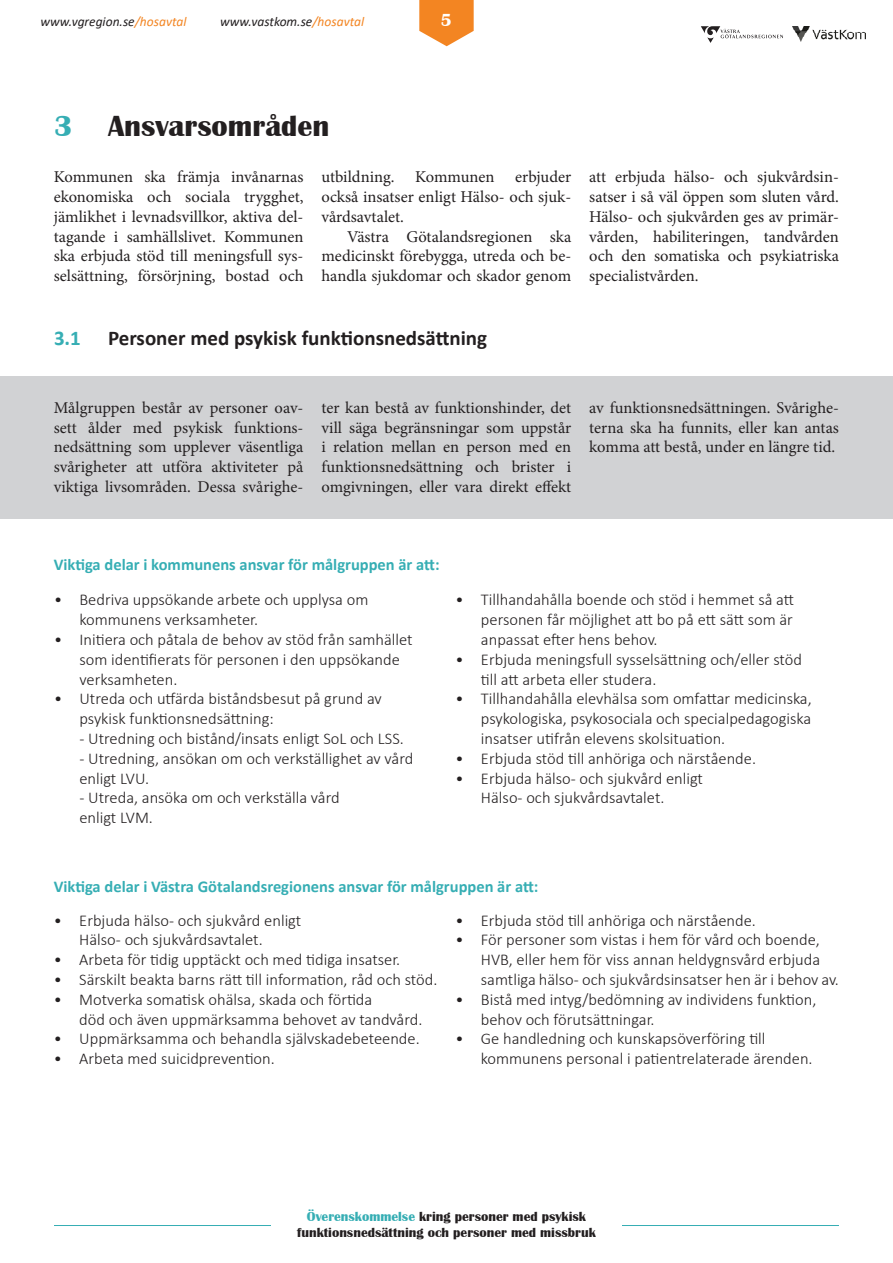
<style>
.page{position:relative;width:893px;height:1263px;background:#fff}
.page>*{position:absolute;margin:0;border:0;box-sizing:border-box;transform-origin:0 0}
.t1{font:700 30px "Britannic";color:#231f20}
.t2{font:700 21px "Calibri";color:#231f20}
.t3{font:700 21px "Calibri";color:#36aeb4}
.t4{font:700 18px "Britannic";color:#fff}
.t5{font:300 16.5px "Calibri";color:#231f20}
.t6{font:16.5px/19.8px "Minion Pro";color:#231f20;text-align:justify}
.t7{font:700 16.5px "Calibri";color:#36aeb4}
.t8{font:700 13.5px/16.2px "Britannic";color:#231f20;text-align:center}
.t9{font:italic 13.5px "Calibri";color:#231f20}
.s1{color:#f38522}
.s2{color:#36aeb4}
</style>
<div class="page">
<img style="left:793px;top:26px;width:72px;height:15px">
<svg style="left:701px;top:26px;width:82px;height:17px"></svg>
<svg style="left:419px;top:0;width:55px;height:46px"></svg>
<hr style="left:54px;top:1225px;width:785px;height:1px;background:#36aeb4">
<div style="left:271px;top:1212px;width:351px;height:34px;background:#fff"></div>
<div style="left:1px;top:376px;width:892px;height:143px;background:#d1d2d4"></div>
<p class="t9" style="left:40px;top:12px;width:148px">www.vgregion.se<span class="s1">/hosavtal</span></p>
<p class="t9" style="left:220px;top:12px;width:146px">www.vastkom.se<span class="s1">/hosavtal</span></p>
<p class="t4" style="left:441px;top:10px;width:13px">5</p>
<p class="t1" style="left:54px;top:109px;width:277px"><span class="s2">3</span> Ansvarsområden</p>
<p class="t6" style="left:54px;top:167px;width:251px">Kommunen ska främja invånarnas ekonomiska och sociala trygghet, jämlikhet i levnadsvillkor, aktiva del&shy;tagande i samhällslivet. Kommunen ska erbjuda stöd till meningsfull sys&shy;selsättning, försörjning, bostad och</p>
<p class="t6" style="left:321px;top:167px;width:175px">utbildning. Kommunen</p>
<p class="t6" style="left:321px;top:167px;width:251px;text-indent:194px">erbjuder också insatser enligt Hälso- och sjuk&shy;vårdsavtalet.</p>
<p class="t6" style="left:321px;top:226px;width:251px;text-indent:25px">Västra Götalandsregionen ska medicinskt förebygga, utreda och be&shy;handla sjukdomar och skador genom</p>
<p class="t6" style="left:589px;top:167px;width:251px">att erbjuda hälso- och sjukvårdsin&shy;satser i så väl öppen som sluten vård.<br>Hälso- och sjukvården ges av primär&shy;vården, habiliteringen, tandvården och den somatiska och psykiatriska specialistvården.</p>
<p class="t3" style="left:54px;top:323px;width:28px">3.1</p>
<p class="t2" style="left:108px;top:323px;width:381px">Personer med psykisk funktionsnedsättning</p>
<p class="t6" style="left:54px;top:398px;width:251px">Målgruppen består av personer oav&shy;sett ålder med psykisk funktions&shy;nedsättning som upplever väsentliga svårigheter att utföra aktiviteter på viktiga livsområden. Dessa svårighe-</p>
<p class="t6" style="left:321px;top:398px;width:251px">ter kan bestå av funktionshinder, det vill säga begränsningar som uppstår i relation mellan en person med en funktionsnedsättning och brister i omgivningen, eller vara direkt effekt</p>
<p class="t6" style="left:589px;top:398px;width:251px">av funktionsnedsättningen. Svårighe&shy;terna ska ha funnits, eller kan antas komma att bestå, under en längre tid.</p>
<p class="t7" style="left:54px;top:553px;width:387px">Viktiga delar i kommunens ansvar för målgruppen är att:</p>
<p class="t5" style="left:54px;top:590px;width:316px">• Bedriva uppsökande arbete och upplysa om</p>
<p class="t5" style="left:79px;top:609px;width:180px">kommunens verksamheter.</p>
<p class="t5" style="left:54px;top:629px;width:360px">• Initiera och påtala de behov av stöd från samhället</p>
<p class="t5" style="left:79px;top:649px;width:322px">som identifierats för personen i den uppsökande</p>
<p class="t5" style="left:79px;top:669px;width:99px">verksamheten.</p>
<p class="t5" style="left:54px;top:689px;width:329px">• Utreda och utfärda biståndsbesut på grund av</p>
<p class="t5" style="left:79px;top:708px;width:196px">psykisk funktionsnedsättning:</p>
<p class="t5" style="left:79px;top:728px;width:326px">- Utredning och bistånd/insats enligt SoL och LSS.</p>
<p class="t5" style="left:79px;top:748px;width:335px">- Utredning, ansökan om och verkställighet av vård</p>
<p class="t5" style="left:79px;top:768px;width:71px">enligt LVU.</p>
<p class="t5" style="left:79px;top:788px;width:262px">- Utreda, ansöka om och verkställa vård</p>
<p class="t5" style="left:79px;top:807px;width:75px">enligt LVM.</p>
<p class="t5" style="left:455px;top:590px;width:340px">• Tillhandahålla boende och stöd i hemmet så att</p>
<p class="t5" style="left:481px;top:609px;width:313px">personen får möjlighet att bo på ett sätt som är</p>
<p class="t5" style="left:481px;top:629px;width:178px">anpassat efter hens behov.</p>
<p class="t5" style="left:455px;top:649px;width:348px">• Erbjuda meningsfull sysselsättning och/eller stöd</p>
<p class="t5" style="left:481px;top:669px;width:177px">till att arbeta eller studera.</p>
<p class="t5" style="left:455px;top:689px;width:358px">• Tillhandahålla elevhälsa som omfattar medicinska,</p>
<p class="t5" style="left:481px;top:708px;width:332px">psykologiska, psykosociala och specialpedagogiska</p>
<p class="t5" style="left:481px;top:728px;width:246px">insatser utifrån elevens skolsituation.</p>
<p class="t5" style="left:455px;top:748px;width:302px">• Erbjuda stöd till anhöriga och närstående.</p>
<p class="t5" style="left:455px;top:768px;width:249px">• Erbjuda hälso- och sjukvård enligt</p>
<p class="t5" style="left:481px;top:788px;width:185px">Hälso- och sjukvårdsavtalet.</p>
<p class="t7" style="left:54px;top:874px;width:486px">Viktiga delar i Västra Götalandsregionens ansvar för målgruppen är att:</p>
<p class="t5" style="left:54px;top:910px;width:249px">• Erbjuda hälso- och sjukvård enligt</p>
<p class="t5" style="left:79px;top:930px;width:185px">Hälso- och sjukvårdsavtalet.</p>
<p class="t5" style="left:54px;top:949px;width:348px">• Arbeta för tidig upptäckt och med tidiga insatser.</p>
<p class="t5" style="left:54px;top:969px;width:385px">• Särskilt beakta barns rätt till information, råd och stöd.</p>
<p class="t5" style="left:54px;top:989px;width:320px">• Motverka somatisk ohälsa, skada och förtida</p>
<p class="t5" style="left:79px;top:1009px;width:345px">död och även uppmärksamma behovet av tandvård.</p>
<p class="t5" style="left:54px;top:1029px;width:367px">• Uppmärksamma och behandla självskadebeteende.</p>
<p class="t5" style="left:54px;top:1048px;width:223px">• Arbeta med suicidprevention.</p>
<p class="t5" style="left:455px;top:910px;width:302px">• Erbjuda stöd till anhöriga och närstående.</p>
<p class="t5" style="left:455px;top:930px;width:366px">• För personer som vistas i hem för vård och boende,</p>
<p class="t5" style="left:481px;top:949px;width:341px">HVB, eller hem för viss annan heldygnsvård erbjuda</p>
<p class="t5" style="left:481px;top:969px;width:360px">samtliga hälso- och sjukvårdsinsatser hen är i behov av.</p>
<p class="t5" style="left:455px;top:989px;width:363px">• Bistå med intyg/bedömning av individens funktion,</p>
<p class="t5" style="left:481px;top:1009px;width:175px">behov och förutsättningar.</p>
<p class="t5" style="left:455px;top:1029px;width:312px">• Ge handledning och kunskapsöverföring till</p>
<p class="t5" style="left:481px;top:1048px;width:333px">kommunens personal i patientrelaterade ärenden.</p>
<p class="t8" style="left:297px;top:1209px;width:300px"><span class="s2">Överenskommelse</span> kring personer med psykisk funktionsnedsättning och personer med missbruk</p>
</div>
